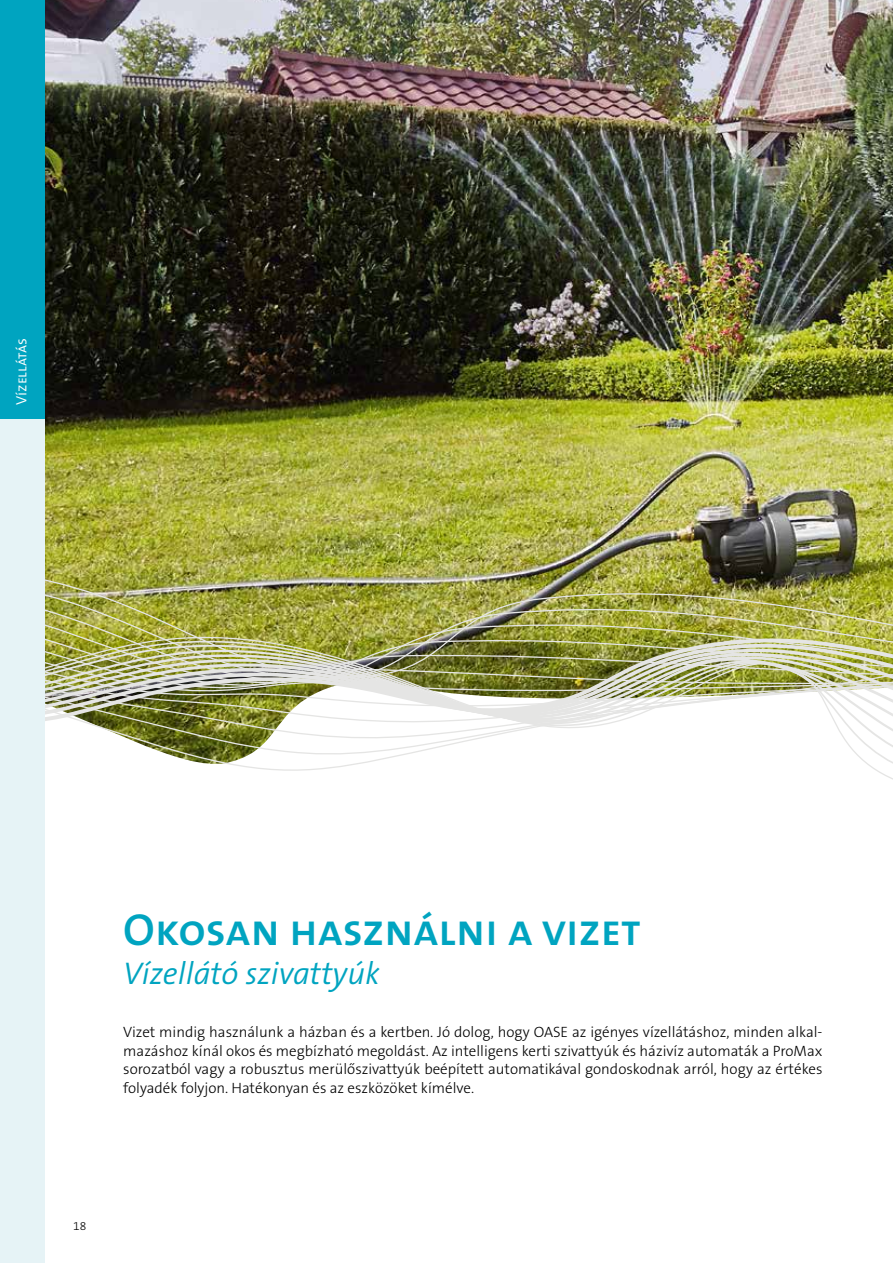
<style>
.page{position:relative;width:893px;height:1263px;background:#fff}
.page>*{position:absolute;margin:0;border:0;box-sizing:border-box;transform-origin:0 0}
.t1{font:45px "The Sans LP6 Se Bld";color:#00a4c0}
.t2{font:italic 300 31.5px "The Sans B Plus W4";color:#00a4c0}
.t3{font:300 15px/18.8px "The Sans B Plus W3";color:#000;text-align:justify}
.t4{font:15px "The Sans LP4 Se Lig";color:#fff}
.t5{font:300 12px "The Sans B Plus W3";color:#000}
</style>
<div class="page">
<img style="left:45px;top:0;width:848px;height:500px">
<img style="left:45px;top:500px;width:848px;height:280px">
<div style="left:0;top:0;width:45px;height:419px;background:#00a4c0"></div>
<div style="left:0;top:419px;width:45px;height:844px;background:#e6f3f6"></div>
<p class="t4" style="left:12px;top:405px;width:69px;rotate:-90deg">Vízellátás</p>
<h1 class="t1" style="left:123px;top:901px;width:519px">Okosan használni a vizet</h1>
<h2 class="t2" style="left:123px;top:955px;width:258px">Vízellátó szivattyúk</h2>
<p class="t3" style="left:123px;top:1022px;width:701px">Vizet mindig használunk a házban és a kertben. Jó dolog, hogy OASE az igényes vízellátáshoz, minden alkal&shy;mazáshoz kínál okos és megbízható megoldást. Az intelligens kerti szivattyúk és házivíz automaták a ProMax sorozatból vagy a robusztus merülőszivattyúk beépített automatikával gondoskodnak arról, hogy az értékes folyadék folyjon. Hatékonyan és az eszközöket kímélve.</p>
<p class="t5" style="left:73px;top:1218px;width:15px">18</p>
</div>
